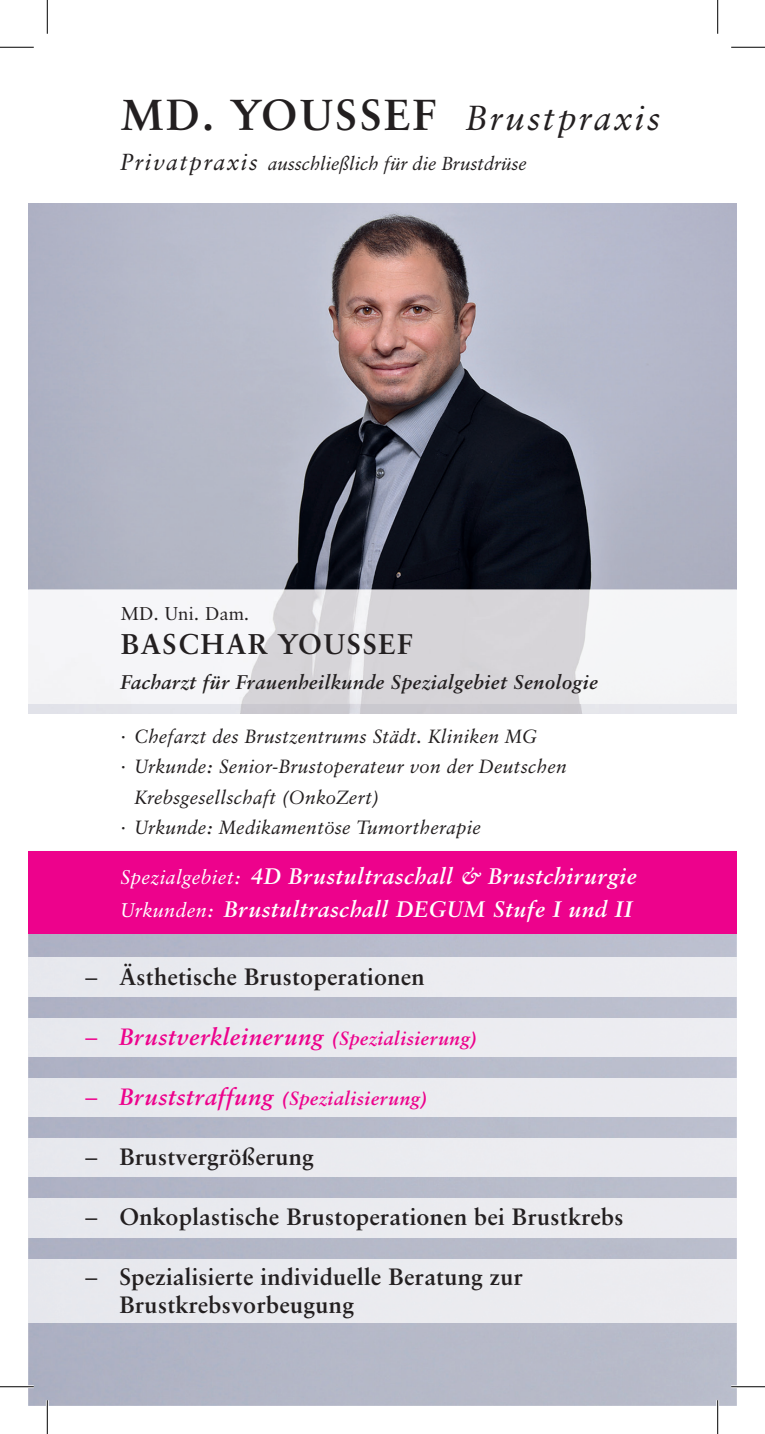
<style>
.page{position:relative;width:765px;height:1434px;background:#fff}
.page>*{position:absolute;margin:0;border:0;box-sizing:border-box;transform-origin:0 0}
.t1{font:italic 34.65px "Classical Garamond BT";letter-spacing:.08em;color:#231f20}
.t2{font:700 28.35px "Classical Garamond BT";letter-spacing:.05em;color:#231f20}
.t3{font:700 23.62px/28.1px "Classical Garamond BT";letter-spacing:.01em;color:#231f20}
.t4{font:italic 700 23.62px "Classical Garamond BT";letter-spacing:.02em;color:#ed028c}
.t5{font:italic 700 22.5px/32.6px "Classical Garamond BT";letter-spacing:.025em;color:#fff}
.t6{font:italic 700 19.8px "Classical Garamond BT";letter-spacing:.02em;color:#231f20}
.t7{font:italic 19.12px "Classical Garamond BT";letter-spacing:.02em;color:#231f20}
.t8{font:italic 700 19.12px "Classical Garamond BT";letter-spacing:.02em;color:#ed028c}
.t9{font:italic 18.9px "Classical Garamond BT";letter-spacing:.005em;color:#231f20}
.t10{font:18.45px "Classical Garamond BT";letter-spacing:.015em;color:#231f20}
.s1{font-weight:700;font-style:normal;font-size:43.43px}
.s2{font-size:23.18px}
.s3{font-weight:400;font-size:19.8px}
.s4{font-weight:400}
.s5{font-weight:400;font-style:normal}
.s6{font-size:19.12px}
.s7{font-weight:400;font-style:normal;font-size:23.62px}
.s8{font-size:23.62px}
</style>
<div class="page">
<div style="left:28px;top:1018px;width:708px;height:38px;background:#ebebf0"></div>
<div style="left:28px;top:958px;width:708px;height:38px;background:#eaebf0"></div>
<div style="left:28px;top:1078px;width:708px;height:39px;background:#eaebf0"></div>
<div style="left:28px;top:1139px;width:708px;height:38px;background:#eaebef"></div>
<div style="left:28px;top:1199px;width:708px;height:38px;background:#eaebef"></div>
<div style="left:28px;top:1259px;width:708px;height:64px;background:#eaebef"></div>
<img style="left:28px;top:204px;width:708px;height:500px">
<div style="left:28px;top:851px;width:708px;height:83px;background:#ed028c"></div>
<img style="left:28px;top:704px;width:708px;height:10px">
<hr style="left:0;top:47px;width:34px;height:1px;background:#000">
<hr style="left:730px;top:47px;width:34px;height:1px;background:#000">
<hr style="left:0;top:1386px;width:34px;height:1px;background:#000">
<hr style="left:730px;top:1386px;width:34px;height:1px;background:#000">
<hr style="left:47px;top:0;width:1px;height:34px;background:#000">
<hr style="left:47px;top:1400px;width:1px;height:34px;background:#000">
<hr style="left:717px;top:0;width:1px;height:34px;background:#000">
<hr style="left:717px;top:1400px;width:1px;height:34px;background:#000">
<h1 class="t1" style="left:121px;top:96px;width:541px"><span class="s1">MD. YOUSSEF</span> Brustpraxis</h1>
<p class="t9" style="left:121px;top:152px;width:407px"><span class="s2">Privatpraxis</span> ausschließlich für die Brustdrüse</p>
<p class="t10" style="left:121px;top:602px;width:130px">MD. Uni. Dam.</p>
<p class="t2" style="left:121px;top:627px;width:293px">BASCHAR YOUSSEF</p>
<p class="t6" style="left:121px;top:670px;width:479px">Facharzt für Frauenheilkunde Spezialgebiet Senologie</p>
<p class="t7" style="left:121px;top:724px;width:418px">· Chefarzt des Brustzentrums Städt. Kliniken MG</p>
<p class="t7" style="left:121px;top:755px;width:448px">· Urkunde: Senior-Brustoperateur von der Deutschen</p>
<p class="t7" style="left:135px;top:785px;width:246px">Krebsgesellschaft (OnkoZert)</p>
<p class="t7" style="left:121px;top:815px;width:362px">· Urkunde: Medikamentöse Tumortherapie</p>
<p class="t5" style="left:121px;top:860px;width:518px"><span class="s3">Spezialgebiet:</span> 4D Brustultraschall &amp; Brustchirurgie<br><span class="s3">Urkunden:</span> Brustultraschall DEGUM Stufe I und II</p>
<p class="t3" style="left:86px;top:963px;width:340px"><span class="s4">–</span> Ästhetische Brustoperationen</p>
<p class="t4" style="left:86px;top:1022px;width:394px"><span class="s5">–</span> Brustverkleinerung <span class="s6">(Spezialisierung)</span></p>
<p class="t8" style="left:86px;top:1087px;width:344px"><span class="s7">–</span> <span class="s8">Bruststraffung</span> (Spezialisierung)</p>
<p class="t3" style="left:86px;top:1142px;width:230px"><span class="s4">–</span> Brustvergrößerung</p>
<p class="t3" style="left:86px;top:1202px;width:539px"><span class="s4">–</span> Onkoplastische Brustoperationen bei Brustkrebs</p>
<p class="t3" style="left:119px;top:1262px;width:405px;text-indent:-34px"><span class="s4">–</span> Spezialisierte individuelle Beratung zur<br>Brustkrebsvorbeugung</p>
</div>
